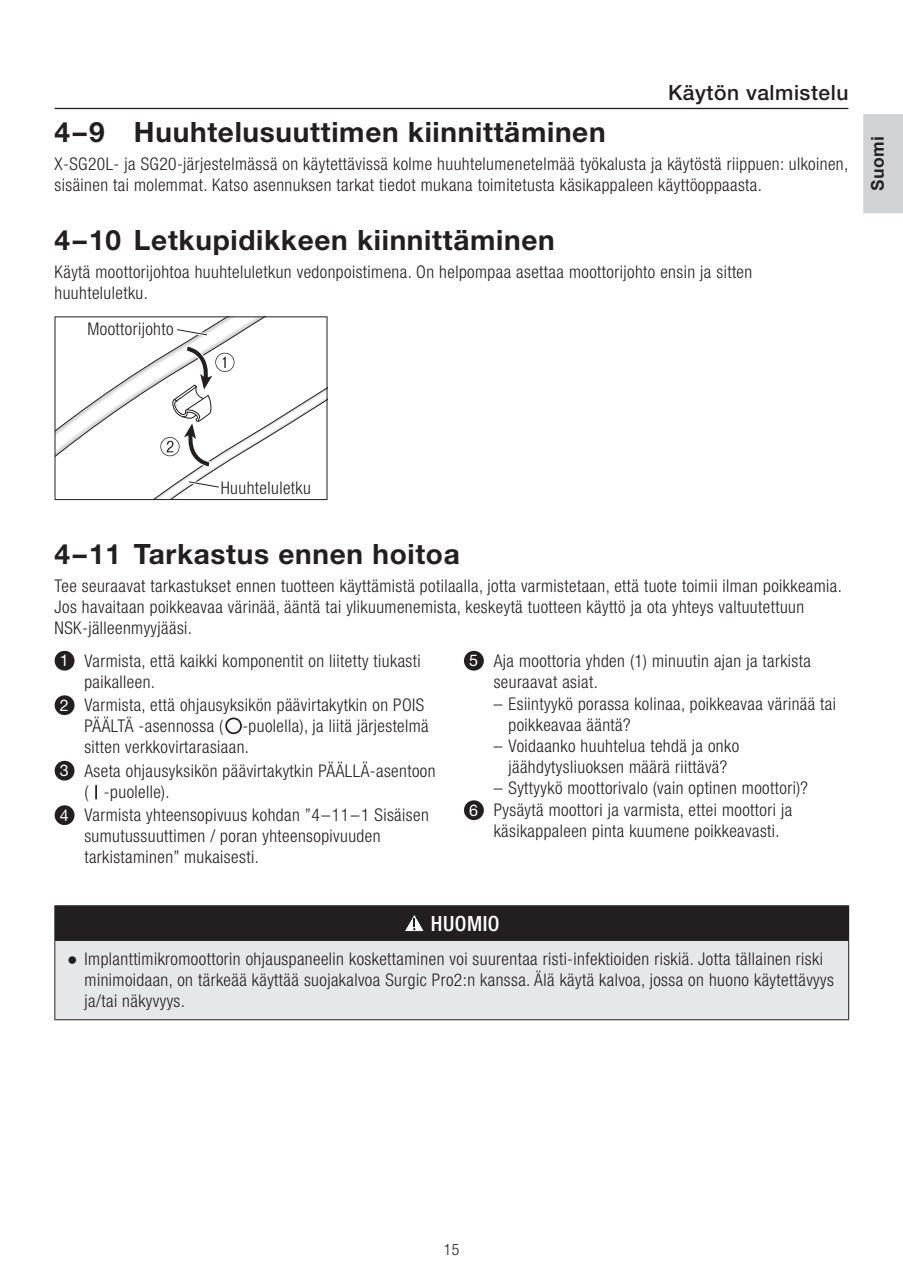
<style>
.page{position:relative;width:903px;height:1275px;background:#fff}
.page>*{position:absolute;margin:0;border:0;box-sizing:border-box;transform-origin:0 0}
.t1{font:700 28px "Helvetica Neue LT Pro";letter-spacing:.025em;color:#231f20}
.t2{font:500 21px "Helvetica Neue LT Pro";letter-spacing:.025em;color:#231f20}
.t3{font:500 condensed 21px "Helvetica Neue LT Pro";letter-spacing:.025em;color:#fff}
.t4{font:300 condensed 17.5px/21px "Helvetica Neue LT Pro";letter-spacing:.025em;color:#231f20}
.t5{font:700 17.5px "Arial";letter-spacing:.025em;color:#231f20}
.t6{font:300 condensed 15.75px "Helvetica Neue LT Pro";color:#231f20}
.s1{font-weight:400;font-stretch:normal;font-size:16.1px;color:#fff}
.s2{font-family:"Arial";font-weight:400;font-stretch:normal}
</style>
<div class="page">
<div style="left:863px;top:114px;width:40px;height:99px;background:#d1d2d4"></div>
<hr style="left:55px;top:108px;width:793px;height:1px;background:#231f20">
<svg style="left:57px;top:318px;width:268px;height:180px"></svg>
<svg style="left:160px;top:344px;width:74px;height:124px"></svg>
<svg style="left:174px;top:326px;width:36px;height:12px"></svg>
<svg style="left:185px;top:478px;width:37px;height:13px"></svg>
<div style="left:55px;top:316px;width:272px;height:184px;border:1px solid #231f20"></div>
<svg style="left:64px;top:651px;width:11px;height:20px"></svg>
<svg style="left:64px;top:695px;width:11px;height:20px"></svg>
<svg style="left:64px;top:805px;width:11px;height:20px"></svg>
<div style="left:225px;top:717px;width:17px;height:17px;border:2px solid #231f20;border-radius:50%"></div>
<svg style="left:64px;top:761px;width:33px;height:38px"></svg>
<svg style="left:474px;top:651px;width:10px;height:20px"></svg>
<svg style="left:474px;top:800px;width:10px;height:20px"></svg>
<div style="left:55px;top:906px;width:794px;height:34px;background:#231f20"></div>
<div style="left:55px;top:940px;width:794px;height:80px;background:#e6e7e9"></div>
<hr style="left:55px;top:905px;width:794px;height:1px;background:#231f20">
<hr style="left:55px;top:940px;width:794px;height:1px;background:#231f20">
<hr style="left:55px;top:941px;width:1px;height:78px;background:#231f20">
<hr style="left:848px;top:941px;width:1px;height:78px;background:#231f20">
<hr style="left:55px;top:1019px;width:794px;height:1px;background:#231f20">
<svg style="left:405px;top:915px;width:19px;height:17px"></svg>
<p class="t2" style="left:668px;top:80px;width:182px">Käytön valmistelu</p>
<h1 class="t1" style="left:55px;top:114px;width:553px">4–9 Huuhtelusuuttimen kiinnittäminen</h1>
<p class="t4" style="left:55px;top:153px;width:795px">X-SG20L- ja SG20-järjestelmässä on käytettävissä kolme huuhtelumenetelmää työkalusta ja käytöstä riippuen: ulkoinen, sisäinen tai molemmat. Katso asennuksen tarkat tiedot mukana toimitetusta käsikappaleen käyttöoppaasta.</p>
<h1 class="t1" style="left:55px;top:222px;width:502px">4–10 Letkupidikkeen kiinnittäminen</h1>
<p class="t4" style="left:55px;top:261px;width:699px">Käytä moottorijohtoa huuhteluletkun vedonpoistimena. On helpompaa asettaa moottorijohto ensin ja sitten huuhteluletku.</p>
<p class="t4" style="left:87px;top:318px;width:88px">Moottorijohto</p>
<p class="t5" style="left:865px;top:191px;width:57px;rotate:-90deg">Suomi</p>
<p class="t4" style="left:221px;top:477px;width:92px">Huuhteluletku</p>
<h1 class="t1" style="left:55px;top:536px;width:407px">4–11 Tarkastus ennen hoitoa</h1>
<p class="t4" style="left:55px;top:575px;width:786px">Tee seuraavat tarkastukset ennen tuotteen käyttämistä potilaalla, jotta varmistetaan, että tuote toimii ilman poikkeamia.<br>Jos havaitaan poikkeavaa värinää, ääntä tai ylikuumenemista, keskeytä tuotteen käyttö ja ota yhteys valtuutettuun<br>NSK-jälleenmyyjääsi.</p>
<p class="t4" style="left:84px;top:650px;width:338px;text-indent:-24px"><span class="s1">1</span> Varmista, että kaikki komponentit on liitetty tiukasti paikalleen.</p>
<p class="t4" style="left:84px;top:695px;width:346px;text-indent:-24px"><span class="s1">2</span> Varmista, että ohjausyksikön päävirtakytkin on POIS<br>PÄÄLTÄ -asennossa ( -puolella), ja liitä järjestelmä sitten verkkovirtarasiaan.</p>
<p class="t4" style="left:84px;top:760px;width:353px;text-indent:-24px"><span class="s1">3</span> Aseta ohjausyksikön päävirtakytkin PÄÄLLÄ-asentoon ( -puolelle).</p>
<p class="t4" style="left:84px;top:805px;width:346px;text-indent:-24px"><span class="s1">4</span> Varmista yhteensopivuus kohdan ”4–11–1 Sisäisen sumutussuuttimen / poran yhteensopivuuden tarkistaminen” mukaisesti.</p>
<p class="t4" style="left:494px;top:650px;width:319px;text-indent:-24px"><span class="s1">5</span> Aja moottoria yhden (1) minuutin ajan ja tarkista seuraavat asiat.</p>
<p class="t4" style="left:508px;top:693px;width:329px;text-indent:-15px">– Esiintyykö porassa kolinaa, poikkeavaa värinää tai poikkeavaa ääntä?</p>
<p class="t4" style="left:494px;top:735px;width:247px;text-align:center">– Voidaanko huuhtelua tehdä ja onko jäähdytysliuoksen määrä riittävä?</p>
<p class="t4" style="left:494px;top:777px;width:316px">– Syttyykö moottorivalo (vain optinen moottori)?</p>
<p class="t4" style="left:469px;top:800px;width:324px"><span class="s1">6</span> Pysäytä moottori ja varmista, ettei moottori ja</p>
<p class="t4" style="left:494px;top:821px;width:285px">käsikappaleen pinta kuumene poikkeavasti.</p>
<p class="t3" style="left:431px;top:911px;width:70px">HUOMIO</p>
<p class="t4" style="left:85px;top:949px;width:751px;text-indent:-17px"><span class="s2">●</span> Implanttimikromoottorin ohjauspaneelin koskettaminen voi suurentaa risti-infektioiden riskiä. Jotta tällainen riski minimoidaan, on tärkeää käyttää suojakalvoa Surgic Pro2:n kanssa. Älä käytä kalvoa, jossa on huono käytettävyys ja/tai näkyvyys.</p>
<p class="t6" style="left:444px;top:1240px;width:17px">15</p>
</div>
